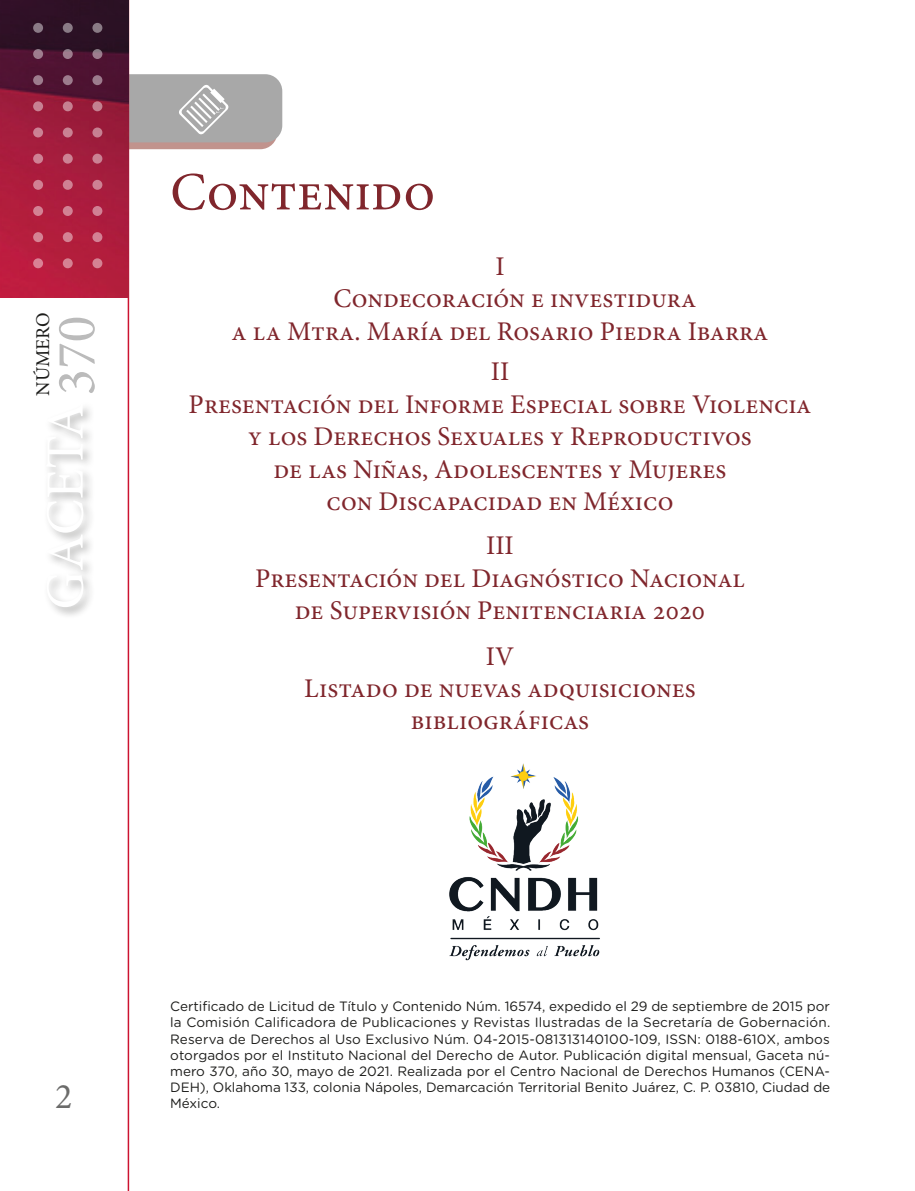
<style>
.page{position:relative;width:915px;height:1191px;background:#fff}
.page>*{position:absolute;margin:0;border:0;box-sizing:border-box;transform-origin:0 0}
.t1{font:55.5px "Minion Pro";color:#bbb}
.t2{font:54px "Minion Pro";color:#80262c}
.t3{font:54px "Minion Pro";letter-spacing:-.005em;color:#fff}
.t4{font:36px "Minion Pro";color:#6b6b6a}
.t5{font:27px/32.4px "Minion Pro";color:#80262c}
.t6{font:19.5px "Minion Pro";color:#1d1d1b}
.t7{font:13.5px/16.2px "Gotham Rounded";letter-spacing:-.005em;color:#1d1d1b;text-align:justify}
</style>
<div class="page">
<svg style="left:129px;top:74px;width:153px;height:75px;background:#afabab"></svg>
<hr style="left:128px;top:0;width:1px;height:1191px;background:#cc1331">
<img style="left:0;top:0;width:129px;height:298px">
<svg style="left:92px;top:49px;width:10px;height:10px"></svg>
<svg style="left:63px;top:49px;width:10px;height:10px"></svg>
<svg style="left:33px;top:49px;width:10px;height:10px"></svg>
<svg style="left:92px;top:75px;width:10px;height:10px"></svg>
<svg style="left:63px;top:75px;width:10px;height:10px"></svg>
<svg style="left:33px;top:75px;width:10px;height:10px"></svg>
<svg style="left:92px;top:23px;width:10px;height:10px"></svg>
<svg style="left:63px;top:23px;width:10px;height:10px"></svg>
<svg style="left:33px;top:23px;width:10px;height:10px"></svg>
<svg style="left:92px;top:101px;width:10px;height:10px"></svg>
<svg style="left:63px;top:101px;width:10px;height:10px"></svg>
<svg style="left:33px;top:101px;width:10px;height:10px"></svg>
<svg style="left:92px;top:127px;width:10px;height:10px"></svg>
<svg style="left:63px;top:127px;width:10px;height:10px"></svg>
<svg style="left:33px;top:127px;width:10px;height:10px"></svg>
<svg style="left:92px;top:154px;width:10px;height:10px"></svg>
<svg style="left:63px;top:154px;width:10px;height:10px"></svg>
<svg style="left:33px;top:154px;width:10px;height:10px"></svg>
<svg style="left:92px;top:180px;width:10px;height:10px"></svg>
<svg style="left:63px;top:180px;width:10px;height:10px"></svg>
<svg style="left:33px;top:180px;width:10px;height:10px"></svg>
<svg style="left:92px;top:206px;width:10px;height:10px"></svg>
<svg style="left:63px;top:206px;width:10px;height:10px"></svg>
<svg style="left:33px;top:206px;width:10px;height:10px"></svg>
<svg style="left:92px;top:232px;width:10px;height:10px"></svg>
<svg style="left:63px;top:232px;width:10px;height:10px"></svg>
<svg style="left:33px;top:232px;width:10px;height:10px"></svg>
<svg style="left:92px;top:258px;width:10px;height:10px"></svg>
<svg style="left:63px;top:258px;width:10px;height:10px"></svg>
<svg style="left:33px;top:258px;width:10px;height:10px"></svg>
<div style="left:43px;top:400px;width:52px;height:219px;background:#1d1d1b;opacity:.35"></div>
<img style="left:449px;top:763px;width:151px;height:198px">
<p class="t6" style="left:30px;top:395px;width:85px;rotate:-90deg">NÚMERO</p>
<p class="t1" style="left:39px;top:395px;width:81px;rotate:-90deg">370</p>
<p class="t3" style="left:29px;top:609px;width:209px;rotate:-90deg">GACETA</p>
<p class="t2" style="left:170px;top:156px;width:266px">Contenido</p>
<p class="t5" style="left:333px;top:250px;width:364px;text-indent:162px">I<br>Condecoración e investidura</p>
<p class="t5" style="left:231px;top:315px;width:538px">a la Mtra. María del Rosario Piedra Ibarra</p>
<p class="t5" style="left:490px;top:356px;width:20px">II</p>
<p class="t5" style="left:188px;top:388px;width:624px">Presentación del Informe Especial sobre Violencia</p>
<p class="t5" style="left:248px;top:420px;width:505px">y los Derechos Sexuales y Reproductivos</p>
<p class="t5" style="left:273px;top:453px;width:454px">de las Niñas, Adolescentes y Mujeres</p>
<p class="t5" style="left:326px;top:485px;width:348px">con Discapacidad en México</p>
<p class="t5" style="left:486px;top:529px;width:29px">III</p>
<p class="t5" style="left:255px;top:562px;width:491px">Presentación del Diagnóstico Nacional</p>
<p class="t5" style="left:295px;top:594px;width:411px">de Supervisión Penitenciaria 2020</p>
<p class="t5" style="left:486px;top:640px;width:30px">IV</p>
<p class="t5" style="left:304px;top:672px;width:393px">Listado de nuevas adquisiciones</p>
<p class="t5" style="left:410px;top:704px;width:180px">bibliográficas</p>
<p class="t4" style="left:55px;top:1072px;width:19px">2</p>
<p class="t7" style="left:170px;top:997px;width:661px">Certificado de Licitud de Título y Contenido Núm. 16574, expedido el 29 de septiembre de 2015 por la Comisión Calificadora de Publicaciones y Revistas Ilustradas de la Secretaría de Gobernación.<br>Reserva de Derechos al Uso Exclusivo Núm. 04-2015-081313140100-109, ISSN: 0188-610X, ambos otorgados por el Instituto Nacional del Derecho de Autor. Publicación digital mensual, Gaceta nú&shy;mero 370, año 30, mayo de 2021. Realizada por el Centro Nacional de Derechos Humanos (CENA-DEH), Oklahoma 133, colonia Nápoles, Demarcación Territorial Benito Juárez, C. P. 03810, Ciudad de México.</p>
</div>
